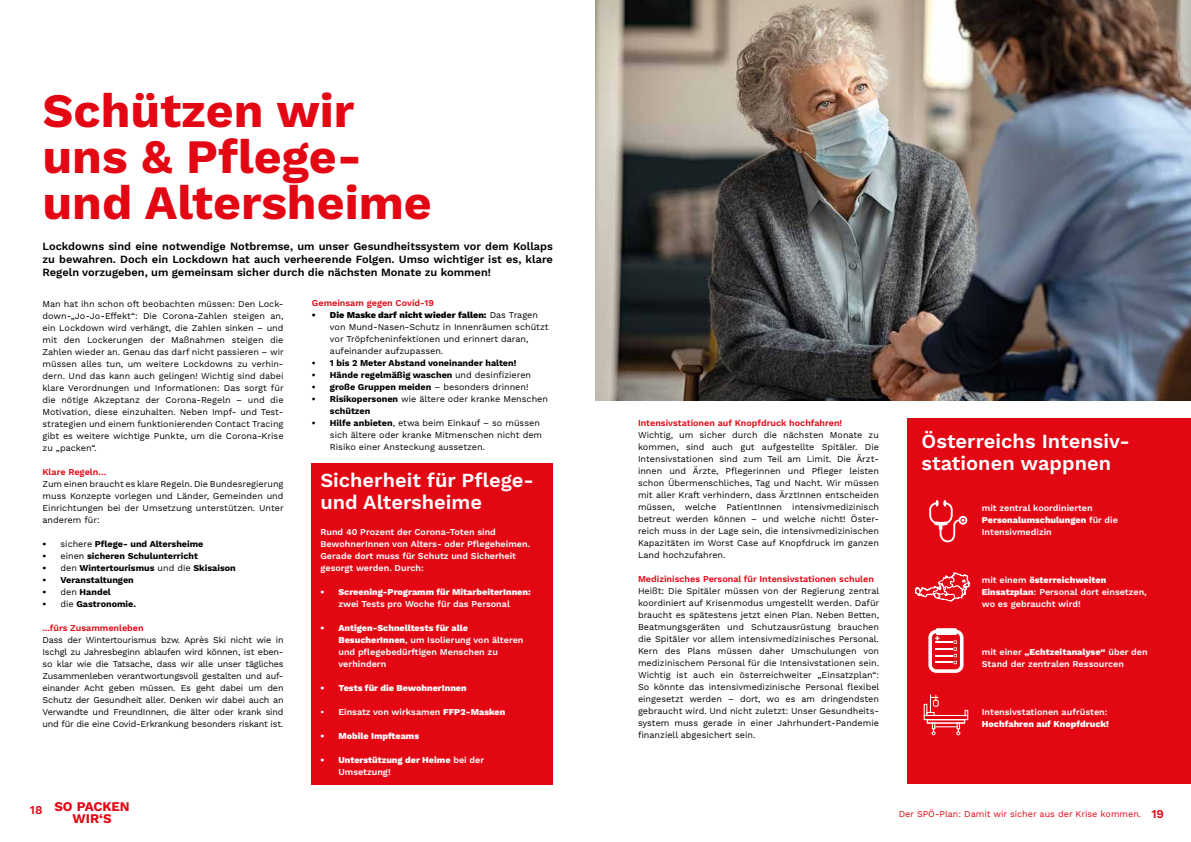
<style>
.page{position:relative;width:1191px;height:842px;background:#fff}
.page>*{position:absolute;margin:0;border:0;box-sizing:border-box;transform-origin:0 0}
.t1{font:700 48px/46px "Work Sans";color:#e30613}
.t2{font:600 20px/22px "Work Sans";color:#fff}
.t3{font:700 13.3px/12px "Work Sans";color:#e30613;text-align:center}
.t4{font:600 12px "Work Sans";color:#e30613}
.t5{font:600 11px/13px "Work Sans";color:#000;text-align:justify}
.t6{font:9px/12px "Work Sans";color:#000;text-align:justify}
.t7{font:600 9px/12px "Work Sans";color:#fff}
.t8{font:700 9px "Work Sans";color:#000}
.t9{font:600 9px "Work Sans";color:#e30613}
.t10{font:800 9px/12px "Work Sans";color:#fff}
.t11{font:9px "Work Sans";color:#e30613}
.s1{font-weight:400}
.s2{font-weight:800}
.s3{font-weight:700}
.s4{font-weight:600}
</style>
<div class="page">
<div style="left:907px;top:418px;width:284px;height:366px;background:#e30613"></div>
<img style="left:595px;top:0;width:596px;height:400px">
<svg style="left:929px;top:500px;width:38px;height:42px"></svg>
<svg style="left:928px;top:628px;width:35px;height:45px"></svg>
<svg style="left:923px;top:694px;width:45px;height:41px"></svg>
<svg style="left:914px;top:572px;width:56px;height:30px"></svg>
<div style="left:312px;top:463px;width:241px;height:322px;background:#e30613"></div>
<h1 class="t1" style="left:43px;top:91px;width:391px">Schützen wir uns &amp; Pflege&shy;und Altersheime</h1>
<p class="t5" style="left:43px;top:241px;width:512px">Lockdowns sind eine notwendige Notbremse, um unser Gesundheitssystem vor dem Kollaps zu bewahren. Doch ein Lockdown hat auch verheerende Folgen. Umso wichtiger ist es, klare Regeln vorzugeben, um gemeinsam sicher durch die nächsten Monate zu kommen!</p>
<p class="t6" style="left:43px;top:298px;width:243px">Man hat ihn schon oft beobachten müssen: Den Lock&shy;down-„Jo-Jo-Effekt“: Die Corona-Zahlen steigen an, ein Lockdown wird verhängt, die Zahlen sinken – und mit den Lockerungen der Maßnahmen steigen die Zahlen wieder an. Genau das darf nicht passieren – wir müssen alles tun, um weitere Lockdowns zu verhin&shy;dern. Und das kann auch gelingen! Wichtig sind dabei klare Verordnungen und Informationen: Das sorgt für die nötige Akzeptanz der Corona-Regeln – und die Motivation, diese einzuhalten. Neben Impf- und Test&shy;strategien und einem funktionierenden Contact Tracing gibt es weitere wichtige Punkte, um die Corona-Krise zu „packen“.</p>
<p class="t9" style="left:43px;top:466px;width:65px">Klare Regeln…</p>
<p class="t6" style="left:43px;top:478px;width:243px">Zum einen braucht es klare Regeln. Die Bundesregierung muss Konzepte vorlegen und Länder, Gemeinden und Einrichtungen bei der Umsetzung unterstützen. Unter anderem für:</p>
<p class="t8" style="left:43px;top:538px;width:162px">• <span class="s1">sichere</span> Pflege- und Altersheime</p>
<p class="t8" style="left:43px;top:550px;width:157px">• <span class="s1">einen</span> sicheren Schulunterricht</p>
<p class="t8" style="left:43px;top:562px;width:195px">• <span class="s1">den</span> Wintertourismus <span class="s1">und die</span> Skisaison</p>
<p class="t8" style="left:43px;top:574px;width:93px">• Veranstaltungen</p>
<p class="t8" style="left:43px;top:586px;width:70px">• <span class="s1">den</span> Handel</p>
<p class="t8" style="left:43px;top:598px;width:95px">• <span class="s1">die</span> Gastronomie.</p>
<p class="t9" style="left:43px;top:622px;width:103px">...fürs Zusammenleben</p>
<p class="t6" style="left:43px;top:634px;width:242px">Dass der Wintertourismus bzw. Après Ski nicht wie in Ischgl zu Jahresbeginn ablaufen wird können, ist eben&shy;so klar wie die Tatsache, dass wir alle unser tägliches Zusammenleben verantwortungsvoll gestalten und auf&shy;einander Acht geben müssen. Es geht dabei um den Schutz der Gesundheit aller. Denken wir dabei auch an Verwandte und FreundInnen, die älter oder krank sind und für die eine Covid-Erkrankung besonders riskant ist.</p>
<p class="t9" style="left:312px;top:298px;width:124px">Gemeinsam gegen Covid-19</p>
<p class="t6" style="left:330px;top:310px;width:220px;text-align:left;text-indent:-18px"><span class="s2">• Die Maske darf nicht wieder fallen:</span> Das Tragen von Mund-Nasen-Schutz in Innenräumen schützt vor Tröpfcheninfektionen und erinnert daran, aufeinander aufzupassen.</p>
<p class="t8" style="left:312px;top:358px;width:206px">• 1 bis 2 Meter Abstand voneinander halten!</p>
<p class="t8" style="left:312px;top:370px;width:221px">• Hände regelmäßig waschen <span class="s1">und desinfizieren</span></p>
<p class="t8" style="left:312px;top:382px;width:218px">• große Gruppen meiden <span class="s1">– besonders drinnen!</span></p>
<p class="t6" style="left:330px;top:394px;width:220px;text-indent:-18px"><span class="s3">• Risikopersonen</span> wie ältere oder kranke Menschen <span class="s3">schützen</span></p>
<p class="t6" style="left:330px;top:418px;width:214px;text-align:left;text-indent:-18px"><span class="s3">• Hilfe anbieten</span>, etwa beim Einkauf – so müssen sich ältere oder kranke Mitmenschen nicht dem<br>Risiko einer Ansteckung aussetzen.</p>
<p class="t9" style="left:638px;top:418px;width:206px">Intensivstationen auf Knopfdruck hochfahren!</p>
<p class="t6" style="left:638px;top:430px;width:242px;text-align:left">Wichtig, um sicher durch die nächsten Monate zu kommen, sind auch gut aufgestellte Spitäler. Die Intensivstationen sind zum Teil am Limit. Die Ärzt&shy;innen und Ärzte, Pflegerinnen und Pfleger leisten schon Übermenschliches, Tag und Nacht. Wir müssen mit aller Kraft verhindern, dass ÄrztInnen entscheiden müssen, welche PatientInnen intensivmedizinisch betreut werden können – und welche nicht! Öster&shy;reich muss in der Lage sein, die intensivmedizinischen Kapazitäten im Worst Case auf Knopfdruck im ganzen Land hochzufahren.</p>
<p class="t9" style="left:638px;top:574px;width:237px">Medizinisches Personal für Intensivstationen schulen</p>
<p class="t6" style="left:638px;top:586px;width:243px">Heißt: Die Spitäler müssen von der Regierung zentral koordiniert auf Krisenmodus umgestellt werden. Dafür braucht es spätestens jetzt einen Plan. Neben Betten, Beatmungsgeräten und Schutzausrüstung brauchen die Spitäler vor allem intensivmedizinisches Personal.<br>Kern des Plans müssen daher Umschulungen von medizinischem Personal für die Intensivstationen sein.<br>Wichtig ist auch ein österreichweiter „Einsatzplan“:<br>So könnte das intensivmedizinische Personal flexibel eingesetzt werden – dort, wo es am dringendsten gebraucht wird. Und nicht zuletzt: Unser Gesundheits&shy;system muss gerade in einer Jahrhundert-Pandemie finanziell abgesichert sein.</p>
<h2 class="t2" style="left:320px;top:470px;width:215px">Sicherheit für Pflege&shy;und Altersheime</h2>
<p class="t7" style="left:320px;top:526px;width:211px">Rund 40 Prozent der Corona-Toten sind BewohnerInnen von Alters- oder Pflegeheimen.<br>Gerade dort muss für Schutz und Sicherheit gesorgt werden. Durch:</p>
<p class="t10" style="left:320px;top:586px;width:212px">• Screening-Programm für MitarbeiterInnen:</p>
<p class="t7" style="left:338px;top:598px;width:173px">zwei Tests pro Woche für das Personal</p>
<p class="t7" style="left:338px;top:622px;width:187px;text-indent:-18px"><span class="s2">• Antigen-Schnelltests für alle<br>BesucherInnen</span>, um Isolierung von älteren und pflegebedürftigen Menschen zu verhindern</p>
<p class="t10" style="left:320px;top:682px;width:148px">• Tests für die BewohnerInnen</p>
<p class="t7" style="left:320px;top:706px;width:186px">• Einsatz von wirksamen <span class="s2">FFP2-Masken</span></p>
<p class="t10" style="left:320px;top:730px;width:100px">• Mobile Impfteams</p>
<p class="t10" style="left:338px;top:754px;width:147px;text-indent:-18px">• Unterstützung der Heime <span class="s4">bei der<br>Umsetzung!</span></p>
<h2 class="t2" style="left:921px;top:431px;width:206px">Österreichs Intensiv&shy;stationen wappnen</h2>
<p class="t7" style="left:981px;top:502px;width:138px">mit zentral koordinierten<br><span class="s2">Personalumschulungen</span> für die<br>Intensivmedizin</p>
<p class="t7" style="left:981px;top:574px;width:166px">mit einem <span class="s2">österreichweiten<br>Einsatzplan</span>: Personal dort einsetzen, wo es gebraucht wird!</p>
<p class="t7" style="left:981px;top:646px;width:167px">mit einer <span class="s2">„Echtzeitanalyse“</span> über den<br>Stand der zentralen Ressourcen</p>
<p class="t7" style="left:981px;top:706px;width:127px">Intensivstationen aufrüsten:</p>
<p class="t10" style="left:981px;top:718px;width:129px">Hochfahren auf Knopfdruck!</p>
<h3 class="t3" style="left:54px;top:801px;width:77px">SO PACKEN<br>WIR‘S</h3>
<p class="t11" style="left:898px;top:808px;width:244px">Der SPÖ-Plan: Damit wir sicher aus der Krise kommen.</p>
<h3 class="t4" style="left:30px;top:803px;width:14px">18</h3>
<h3 class="t4" style="left:1151px;top:807px;width:14px">19</h3>
</div>
